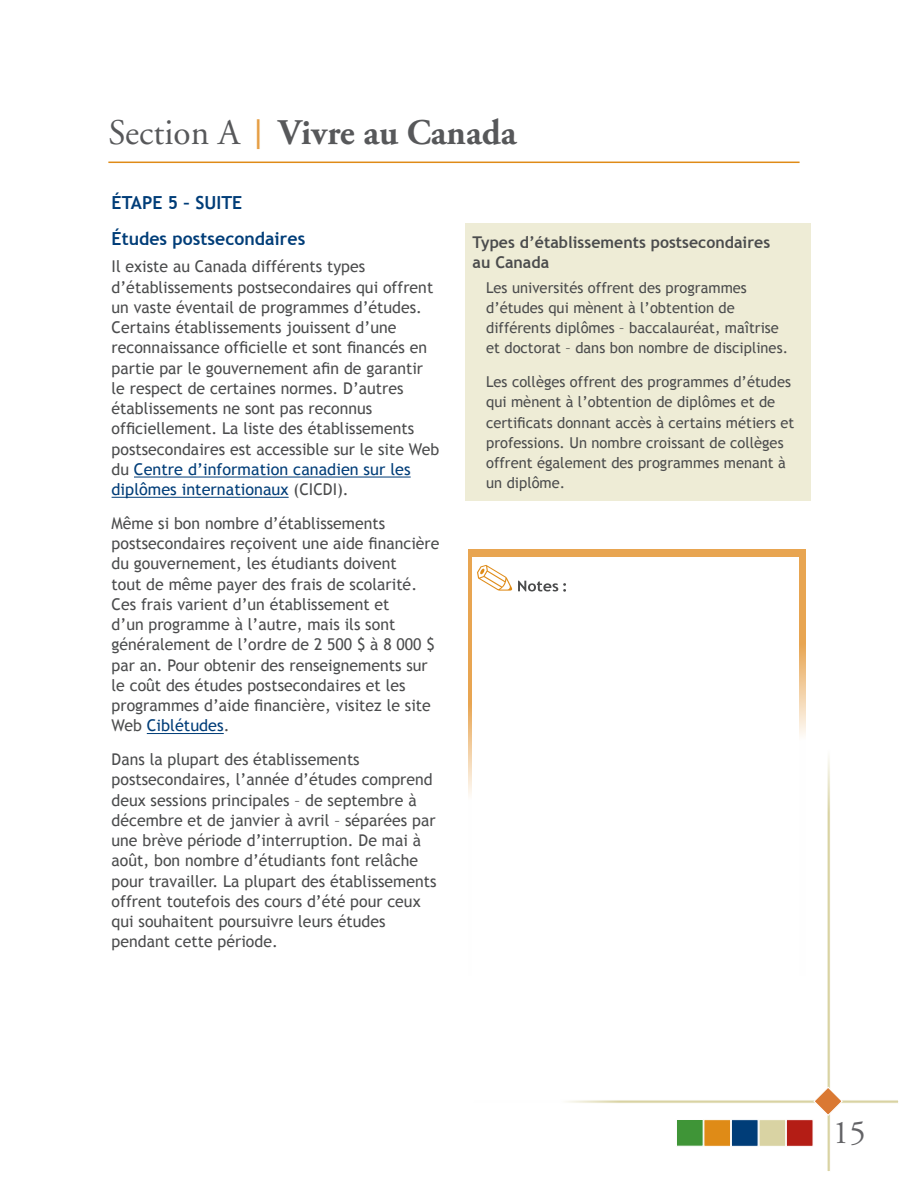
<style>
.page{position:relative;width:918px;height:1188px;background:#fff}
.page>*{position:absolute;margin:0;border:0;box-sizing:border-box;transform-origin:0 0}
.t1{font:700 36px "Adobe Garamond Pro";color:#57585a}
.t2{font:33px "Adobe Garamond Pro";color:#636366}
.Steps{font:700 18px "Trebuchet MS";color:#003d78}
.Body{font:16.2px/20.2px "Trebuchet MS";color:#4b4c4d}
.Body-2{font:700 16.2px/20.2px "Trebuchet MS";color:#4b4c4d}
.box_text{font:15px/20.2px "Trebuchet MS";color:#4b4c4d}
.s1{font-family:"Adobe Garamond";font-weight:400}
.s2{font-family:"Trebuchet MS";font-weight:400;color:#e69f45}
.s3{color:#003d78}
</style>
<div class="page">
<div style="left:466px;top:223px;width:345px;height:277px;background:#eeecd6"></div>
<svg style="left:566px;top:1100px;width:333px;height:3px"></svg>
<svg style="left:827px;top:756px;width:3px;height:415px"></svg>
<svg style="left:813px;top:1086px;width:30px;height:31px"></svg>
<div style="left:786px;top:1119px;width:27px;height:28px;background:#b41d15;border:1px solid #fff"></div>
<div style="left:759px;top:1119px;width:27px;height:28px;background:#d9d3a3;border:1px solid #fff"></div>
<div style="left:731px;top:1119px;width:27px;height:28px;background:#003d78;border:1px solid #fff"></div>
<div style="left:704px;top:1119px;width:27px;height:28px;background:#df8b17;border:1px solid #fff"></div>
<div style="left:676px;top:1119px;width:28px;height:28px;background:#3f9537;border:1px solid #fff"></div>
<hr style="left:108px;top:162px;width:692px;height:1px;background:#df8b17">
<hr style="left:134px;top:477px;width:277px;height:1px;background:#003d78">
<hr style="left:112px;top:497px;width:177px;height:1px;background:#003d78">
<hr style="left:147px;top:733px;width:77px;height:1px;background:#003d78">
<svg style="left:468px;top:549px;width:337px;height:247px;fill:#e8a551"></svg>
<div style="left:473px;top:557px;width:326px;height:419px;background:#fff"></div>
<svg style="left:477px;top:565px;width:35px;height:26px"></svg>
<svg style="left:518px;top:581px;width:48px;height:11px"></svg>
<h1 class="t1" style="left:108px;top:111px;width:409px"><span class="s1">Section A</span> <span class="s2">|</span> Vivre au Canada</h1>
<p class="Steps" style="left:112px;top:192px;width:132px">ÉTAPE 5 – SUITE</p>
<p class="Steps" style="left:112px;top:228px;width:195px">Études postsecondaires</p>
<p class="Body" style="left:112px;top:257px;width:329px">Il existe au Canada différents types d’établissements postsecondaires qui offrent un vaste éventail de programmes d’études.<br>Certains établissements jouissent d’une reconnaissance officielle et sont financés en partie par le gouvernement afin de garantir le respect de certaines normes. D’autres établissements ne sont pas reconnus officiellement. La liste des établissements postsecondaires est accessible sur le site Web du <span class="s3">Centre d’information canadien sur les diplômes internationaux</span> (CICDI).</p>
<p class="Body" style="left:112px;top:513px;width:329px">Même si bon nombre d’établissements postsecondaires reçoivent une aide financière du gouvernement, les étudiants doivent<br>tout de même payer des frais de scolarité.<br>Ces frais varient d’un établissement et<br>d’un programme à l’autre, mais ils sont généralement de l’ordre de 2 500 $ à 8 000 $ par an. Pour obtenir des renseignements sur le coût des études postsecondaires et les programmes d’aide financière, visitez le site Web <span class="s3">Ciblétudes</span>.</p>
<p class="Body" style="left:112px;top:750px;width:327px">Dans la plupart des établissements postsecondaires, l’année d’études comprend deux sessions principales – de septembre à décembre et de janvier à avril – séparées par une brève période d’interruption. De mai à août, bon nombre d’étudiants font relâche pour travailler. La plupart des établissements offrent toutefois des cours d’été pour ceux qui souhaitent poursuivre leurs études pendant cette période.</p>
<p class="Body-2" style="left:473px;top:232px;width:299px">Types d’établissements postsecondaires au Canada</p>
<p class="box_text" style="left:486px;top:277px;width:303px">Les universités offrent des programmes d’études qui mènent à l’obtention de différents diplômes – baccalauréat, maîtrise et doctorat – dans bon nombre de disciplines.</p>
<p class="box_text" style="left:486px;top:372px;width:310px">Les collèges offrent des programmes d’études qui mènent à l’obtention de diplômes et de certificats donnant accès à certains métiers et professions. Un nombre croissant de collèges offrent également des programmes menant à un diplôme.</p>
<h2 class="t2" style="left:833px;top:1113px;width:34px">15</h2>
</div>
